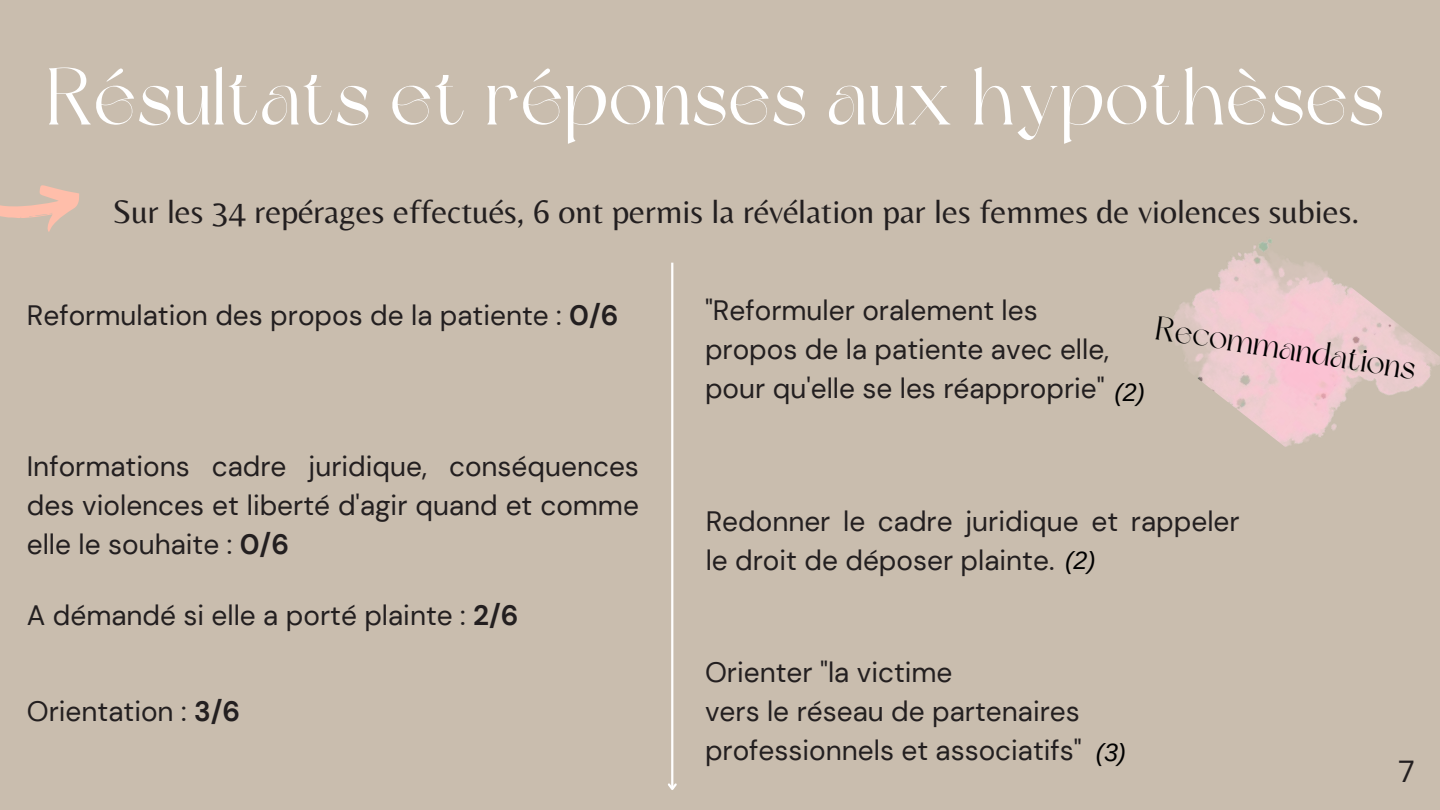
<style>
.page{position:relative;width:1440px;height:810px;background:#c9bdae}
.page>*{position:absolute;margin:0;border:0;box-sizing:border-box;transform-origin:0 0}
.t1{font:80px "Dream Avenue";letter-spacing:.01em;color:#fff}
.t2{font:34px "Belleza";color:#231f20}
.t3{font:33px "Dream Avenue";color:#010101}
.t4{font:30.4px "DM Sans";color:#231f20}
.t5{font:28px/39px "DM Sans";color:#231f20}
.t6{font:italic 25px "Arimo";color:#000}
.s1{font-weight:700}
.s2{font-family:"Arimo";font-style:italic;font-size:25px;color:#000}
</style>
<div class="page">
<svg style="left:0;top:185px;width:79px;height:47px"></svg>
<img style="left:1170px;top:239px;width:270px;height:208px">
<hr style="left:671px;top:263px;width:2px;height:526px;background:#fff">
<svg style="left:668px;top:781px;width:9px;height:9px"></svg>
<h1 class="t1" style="left:47px;top:64px;width:1339px">Résultats et réponses aux hypothèses</h1>
<p class="t2" style="left:113px;top:192px;width:1249px">Sur les 34 repérages effectués, 6 ont permis la révélation par les femmes de violences subies.</p>
<p class="t5" style="left:27px;top:296px;width:593px">Reformulation des propos de la patiente : <span class="s1">0/6</span></p>
<p class="t5" style="left:705px;top:291px;width:406px">"Reformuler oralement les propos de la patiente avec elle, pour qu'elle se les réapproprie"</p>
<p class="t6" style="left:1115px;top:379px;width:32px">(2)</p>
<p class="t3" style="left:1159px;top:314px;width:264px;rotate:9deg">Recommandations</p>
<p class="t5" style="left:27px;top:447px;width:614px;text-align:justify">Informations cadre juridique, conséquences des violences et liberté d'agir quand et comme elle le souhaite : <span class="s1">0/6</span></p>
<p class="t5" style="left:27px;top:595px;width:493px">A démandé si elle a porté plainte : <span class="s1">2/6</span></p>
<p class="t5" style="left:27px;top:692px;width:215px">Orientation : <span class="s1">3/6</span></p>
<p class="t5" style="left:706px;top:502px;width:535px">Redonner le cadre juridique et rappeler le droit de déposer plainte.</p>
<p class="t6" style="left:1065px;top:546px;width:32px">(2)</p>
<p class="t5" style="left:705px;top:653px;width:423px">Orienter "la victime<br>vers le réseau de partenaires professionnels et associatifs" <span class="s2">(3)</span></p>
<p class="t4" style="left:1399px;top:752px;width:18px">7</p>
</div>
